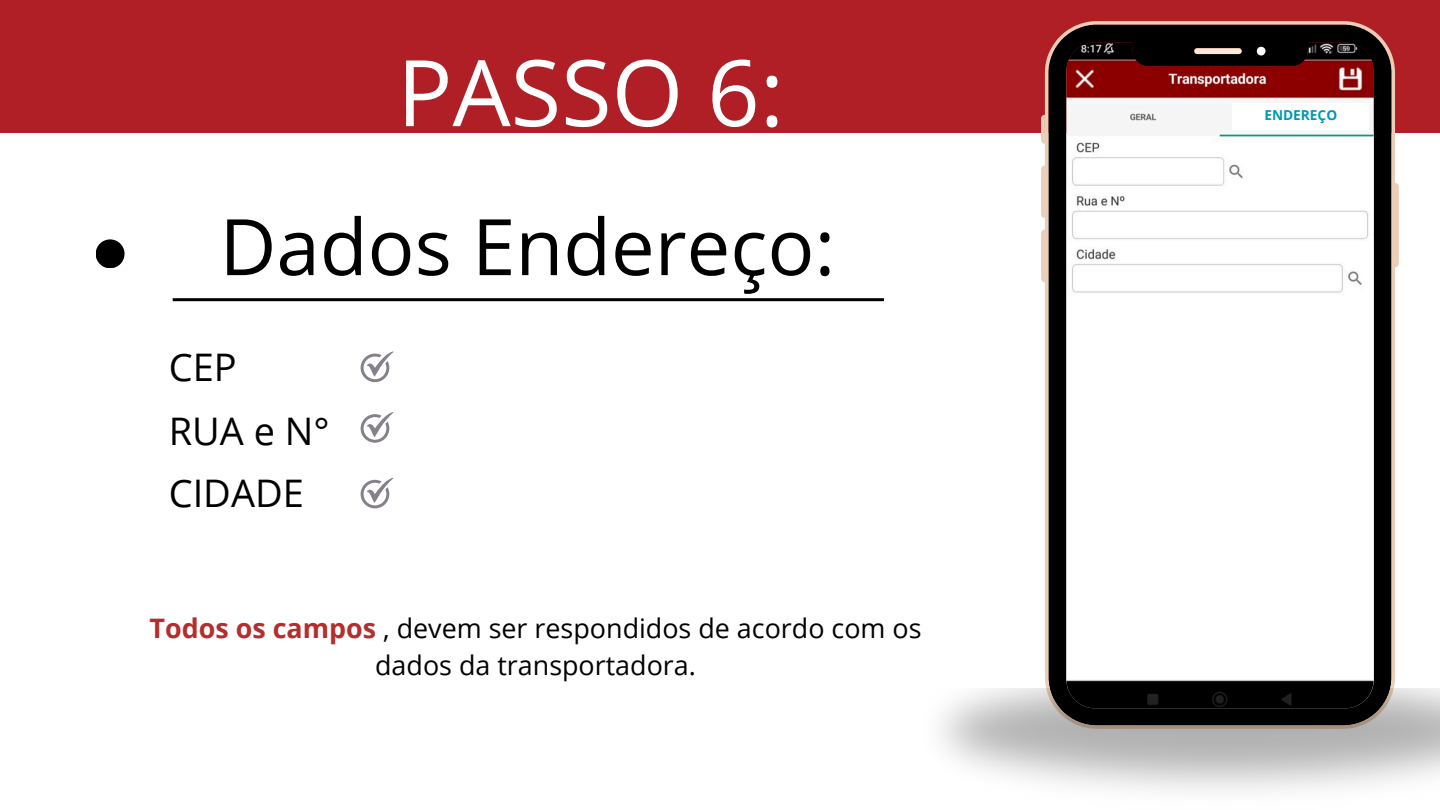
<style>
.page{position:relative;width:1440px;height:810px;background:#fff}
.page>*{position:absolute;margin:0;border:0;box-sizing:border-box;transform-origin:0 0}
.t1{font:92px "Open Sans";color:#fff}
.t2{font:78px "Open Sans";color:#000}
.t3{font:38px "Open Sans";color:#000}
.t4{font:26.9px/37.5px "Open Sans";color:#000;text-align:center}
.t5{font:700 13.7px "Open Sans";color:#0097b2}
.s1{font-weight:700;color:#b32e2c}
</style>
<div class="page">
<div style="left:0;top:0;width:1440px;height:133px;background:#af1f25"></div>
<svg style="left:1041px;top:115px;width:4px;height:29px"></svg>
<svg style="left:1041px;top:166px;width:4px;height:52px"></svg>
<svg style="left:1041px;top:230px;width:4px;height:52px"></svg>
<svg style="left:1395px;top:183px;width:4px;height:84px"></svg>
<svg style="left:1045px;top:21px;width:350px;height:667px"></svg>
<div style="left:96px;top:239px;width:29px;height:29px;background:#000;border-radius:50%"></div>
<hr style="left:173px;top:298px;width:711px;height:3px;background:#000">
<img style="left:940px;top:688px;width:500px;height:103px">
<svg style="left:361px;top:412px;width:33px;height:31px"></svg>
<svg style="left:361px;top:351px;width:33px;height:31px"></svg>
<svg style="left:361px;top:478px;width:33px;height:30px"></svg>
<div style="left:1233px;top:104px;width:136px;height:26px;background:#fff"></div>
<h2 class="t1" style="left:397px;top:28px;width:389px">PASSO 6:</h2>
<h3 class="t2" style="left:220px;top:192px;width:617px">Dados Endereço:</h3>
<p class="t3" style="left:169px;top:341px;width:69px">CEP</p>
<h4 class="t3" style="left:169px;top:404px;width:163px">RUA e N°</h4>
<h1 class="t3" style="left:169px;top:467px;width:137px">CIDADE</h1>
<h3 class="t4" style="left:150px;top:609px;width:774px"><span class="s1">Todos os campos</span> , devem ser respondidos de acordo com os dados da transportadora.</h3>
<p class="t5" style="left:1264px;top:105px;width:74px">ENDEREÇO</p>
</div>
